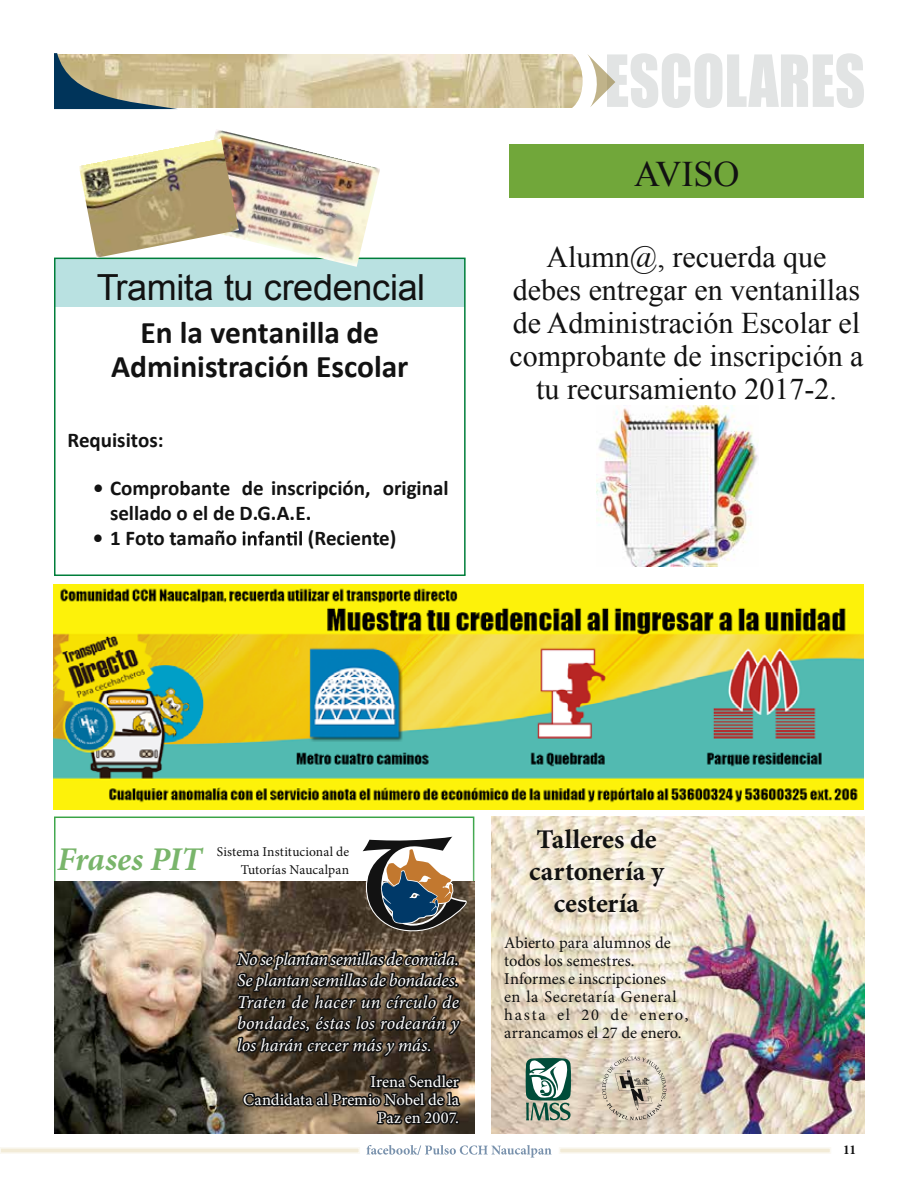
<style>
.page{position:relative;width:918px;height:1188px;background:#fff}
.page>*{position:absolute;margin:0;border:0;box-sizing:border-box;transform-origin:0 0}
.t1{font:36px "Arial";letter-spacing:-.01em;color:#121212}
.t2{font:36px "Times New Roman";color:#121212}
.t3{font:italic 700 33.15px "Minion Pro";letter-spacing:-.005em;color:#79b56b}
.t4{font:700 31.5px/34.7px "Calibri";color:#121212;text-align:center}
.t5{font:30px/33px "Times New Roman";color:#121212;text-align:center}
.t6{font:700 27px/32.4px "Minion Pro";color:#121212;text-align:center}
.t7{font:700 21px/25.2px "Calibri";color:#121212}
.t8{font:italic 18px/21.6px "Minion Pro";letter-spacing:.005em;color:#fff;text-align:justify}
.t9{font:16.5px/18px "Minion Pro";letter-spacing:.005em;color:#121212}
.t10{font:16.5px/18px "Minion Pro";color:#fff;text-align:right}
.t11{font:13.5px/18px "Minion Pro";letter-spacing:.005em;color:#121212;text-align:right}
.t12{font:700 13.5px "Minion Pro";color:#121212}
</style>
<div class="page">
<div style="left:55px;top:258px;width:410px;height:48px;background:#b9e1e1"></div>
<hr style="left:54px;top:258px;width:412px;height:1px;background:#007e3b">
<hr style="left:54px;top:259px;width:2px;height:38px;background:#007e3b">
<hr style="left:464px;top:259px;width:2px;height:38px;background:#007e3b">
<hr style="left:54px;top:297px;width:2px;height:278px;background:#007e3b">
<hr style="left:464px;top:297px;width:2px;height:278px;background:#007e3b">
<hr style="left:54px;top:575px;width:412px;height:1px;background:#007e3b">
<svg style="left:243px;top:531px;width:59px;height:15px"></svg>
<img style="left:192px;top:130px;width:188px;height:137px">
<img style="left:79px;top:138px;width:160px;height:120px">
<div style="left:510px;top:144px;width:354px;height:54px;background:#71a73a"></div>
<img style="left:597px;top:405px;width:161px;height:162px">
<img style="left:54px;top:585px;width:810px;height:225px">
<img style="left:54px;top:881px;width:420px;height:253px">
<svg style="left:234px;top:836px;width:235px;height:290px;background:#61574c"></svg>
<img style="left:492px;top:816px;width:372px;height:318px">
<svg style="left:525px;top:1058px;width:46px;height:62px"></svg>
<svg style="left:602px;top:1056px;width:64px;height:64px;background:#c9beae"></svg>
<svg style="left:559px;top:1147px;width:272px;height:7px"></svg>
<svg style="left:366px;top:1145px;width:186px;height:13px"></svg>
<svg style="left:1px;top:1147px;width:359px;height:7px"></svg>
<svg style="left:54px;top:53px;width:810px;height:56px"></svg>
<h1 class="t1" style="left:97px;top:264px;width:330px">Tramita tu credencial</h1>
<h3 class="t4" style="left:111px;top:315px;width:299px">En la ventanilla de<br>Administración Escolar</h3>
<p class="t7" style="left:68px;top:427px;width:98px">Requisitos:</p>
<p class="t7" style="left:110px;top:475px;width:340px;text-indent:-17px">• Comprobante de inscripción, original sellado o el de D.G.A.E.</p>
<p class="t7" style="left:93px;top:526px;width:146px">• 1 Foto tamaño</p>
<p class="t7" style="left:308px;top:526px;width:90px">(Reciente)</p>
<h1 class="t2" style="left:634px;top:150px;width:107px">AVISO</h1>
<h3 class="t5" style="left:510px;top:240px;width:356px">Alumn@, recuerda que debes entregar en ventanillas de Administración Escolar el comprobante de inscripción a tu recursamiento 2017-2.</h3>
<h2 class="t3" style="left:57px;top:836px;width:146px">Frases PIT</h2>
<p class="t11" style="left:217px;top:843px;width:134px">Sistema Institucional de<br>Tutorías Naucalpan</p>
<p class="t8" style="left:237px;top:948px;width:223px">No se plantan semillas de comida.<br>Se plantan semillas de bondades.<br>Traten de hacer un círculo de bondades, éstas los rodearán y los harán crecer más y más.</p>
<p class="t10" style="left:243px;top:1073px;width:217px">Irena Sendler<br>Candidata al Premio Nobel de la<br>Paz en 2007.</p>
<h3 class="t6" style="left:529px;top:822px;width:136px">Talleres de cartonería y cestería</h3>
<p class="t9" style="left:504px;top:934px;width:186px">Abierto para alumnos de todos los semestres.<br>Informes e inscripciones<br>en la Secretaría General hasta el 20 de enero, arrancamos el 27 de enero.</p>
<p class="t12" style="left:843px;top:1140px;width:14px">11</p>
</div>
